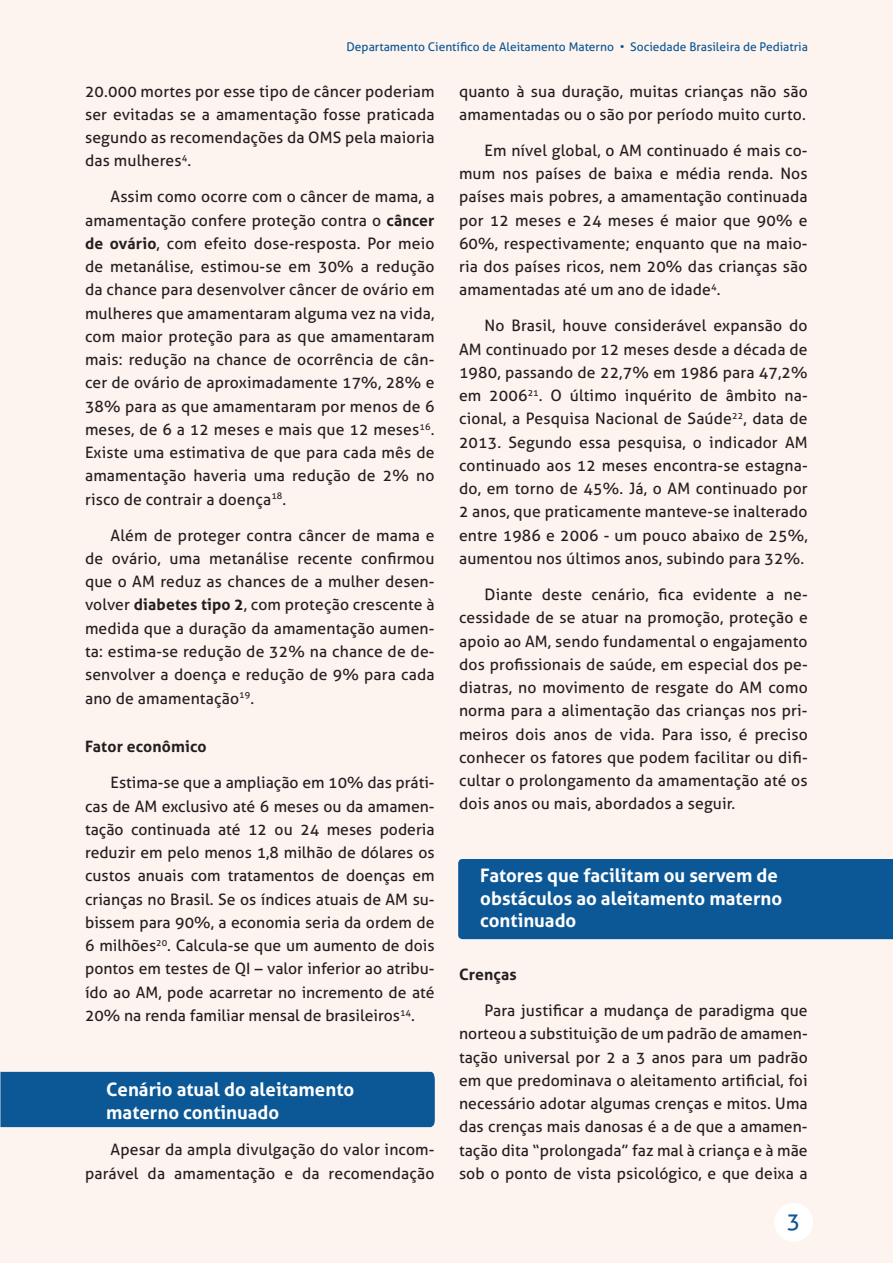
<style>
.page{position:relative;width:893px;height:1263px;background:#fdf3ef}
.page>*{position:absolute;margin:0;border:0;box-sizing:border-box;transform-origin:0 0}
.t1{font:22.5px "Aller";color:#0c5896}
.t2{font:700 18.6px/22.4px "Aller";color:#fff}
.t3{font:15.75px/23.2px "Aller";letter-spacing:.01em;color:#231f20;text-align:justify}
.t4{font:700 15.75px "Aller";letter-spacing:.01em;color:#231f20}
.t5{font:12px "Aller";color:#0c5896}
.s1{font-weight:700}
</style>
<div class="page">
<div style="left:774px;top:1203px;width:39px;height:39px;background:#fff;border-radius:50%"></div>
<div style="left:458px;top:859px;width:435px;height:80px;background:#0c5896"></div>
<div style="left:0;top:1072px;width:435px;height:55px;background:#0c5896"></div>
<p class="t5" style="left:347px;top:39px;width:463px">Departamento Científico de Aleitamento Materno • Sociedade Brasileira de Pediatria</p>
<p class="t3" style="left:85px;top:80px;width:351px">20.000 mortes por esse tipo de câncer poderiam ser evitadas se a amamentação fosse praticada segundo as recomendações da OMS pela maioria das mulheres<sup>4</sup>.</p>
<p class="t3" style="left:85px;top:185px;width:351px;text-indent:26px">Assim como ocorre com o câncer de mama, a amamentação confere proteção contra o <span class="s1">câncer de ovário</span>, com efeito dose-resposta. Por meio de metanálise, estimou-se em 30% a redução da chance para desenvolver câncer de ovário em mulheres que amamentaram alguma vez na vida, com maior proteção para as que amamentaram mais: redução na chance de ocorrência de cân&shy;cer de ovário de aproximadamente 17%, 28% e 38% para as que amamentaram por menos de 6 meses, de 6 a 12 meses e mais que 12 meses<sup>16</sup>.<br>Existe uma estimativa de que para cada mês de amamentação haveria uma redução de 2% no risco de contrair a doença<sup>18</sup>.</p>
<p class="t3" style="left:85px;top:524px;width:351px;text-indent:26px">Além de proteger contra câncer de mama e de ovário, uma metanálise recente confirmou que o AM reduz as chances de a mulher desen&shy;volver <span class="s1">diabetes tipo 2</span>, com proteção crescente à medida que a duração da amamentação aumen&shy;ta: estima-se redução de 32% na chance de de&shy;senvolver a doença e redução de 9% para cada ano de amamentação<sup>19</sup>.</p>
<p class="t4" style="left:85px;top:737px;width:123px">Fator econômico</p>
<p class="t3" style="left:85px;top:771px;width:351px;text-indent:26px">Estima-se que a ampliação em 10% das práti&shy;cas de AM exclusivo até 6 meses ou da amamen&shy;tação continuada até 12 ou 24 meses poderia reduzir em pelo menos 1,8 milhão de dólares os custos anuais com tratamentos de doenças em crianças no Brasil. Se os índices atuais de AM su&shy;bissem para 90%, a economia seria da ordem de 6 milhões<sup>20</sup>. Calcula-se que um aumento de dois pontos em testes de QI – valor inferior ao atribu&shy;ído ao AM, pode acarretar no incremento de até 20% na renda familiar mensal de brasileiros<sup>14</sup>.</p>
<p class="t2" style="left:106px;top:1078px;width:249px;line-height:23.2px">Cenário atual do aleitamento materno continuado</p>
<p class="t3" style="left:85px;top:1138px;width:351px;text-align:right">Apesar da ampla divulgação do valor incom&shy;parável da amamentação e da recomendação</p>
<p class="t3" style="left:459px;top:80px;width:350px">quanto à sua duração, muitas crianças não são amamentadas ou o são por período muito curto.</p>
<p class="t3" style="left:459px;top:139px;width:350px;text-indent:26px">Em nível global, o AM continuado é mais co&shy;mum nos países de baixa e média renda. Nos países mais pobres, a amamentação continuada por 12 meses e 24 meses é maior que 90% e 60%, respectivamente; enquanto que na maio&shy;ria dos países ricos, nem 20% das crianças são amamentadas até um ano de idade<sup>4</sup>.</p>
<p class="t3" style="left:459px;top:314px;width:350px;text-indent:26px">No Brasil, houve considerável expansão do AM continuado por 12 meses desde a década de 1980, passando de 22,7% em 1986 para 47,2% em 2006<sup>21</sup>. O último inquérito de âmbito na&shy;cional, a Pesquisa Nacional de Saúde<sup>22</sup>, data de 2013. Segundo essa pesquisa, o indicador AM continuado aos 12 meses encontra-se estagna&shy;do, em torno de 45%. Já, o AM continuado por 2 anos, que praticamente manteve-se inalterado entre 1986 e 2006 - um pouco abaixo de 25%, aumentou nos últimos anos, subindo para 32%.</p>
<p class="t3" style="left:459px;top:583px;width:350px;text-indent:26px">Diante deste cenário, fica evidente a ne&shy;cessidade de se atuar na promoção, proteção e apoio ao AM, sendo fundamental o engajamento dos profissionais de saúde, em especial dos pe&shy;diatras, no movimento de resgate do AM como norma para a alimentação das crianças nos pri&shy;meiros dois anos de vida. Para isso, é preciso conhecer os fatores que podem facilitar ou difi&shy;cultar o prolongamento da amamentação até os dois anos ou mais, abordados a seguir.</p>
<p class="t2" style="left:480px;top:865px;width:303px">Fatores que facilitam ou servem de obstáculos ao aleitamento materno continuado</p>
<p class="t4" style="left:459px;top:965px;width:59px">Crenças</p>
<p class="t3" style="left:459px;top:999px;width:350px;text-indent:26px">Para justificar a mudança de paradigma que norteou a substituição de um padrão de amamen&shy;tação universal por 2 a 3 anos para um padrão em que predominava o aleitamento artificial, foi necessário adotar algumas crenças e mitos. Uma das crenças mais danosas é a de que a amamen&shy;tação dita “prolongada” faz mal à criança e à mãe sob o ponto de vista psicológico, e que deixa a</p>
<h1 class="t1" style="left:787px;top:1207px;width:15px">3</h1>
</div>
